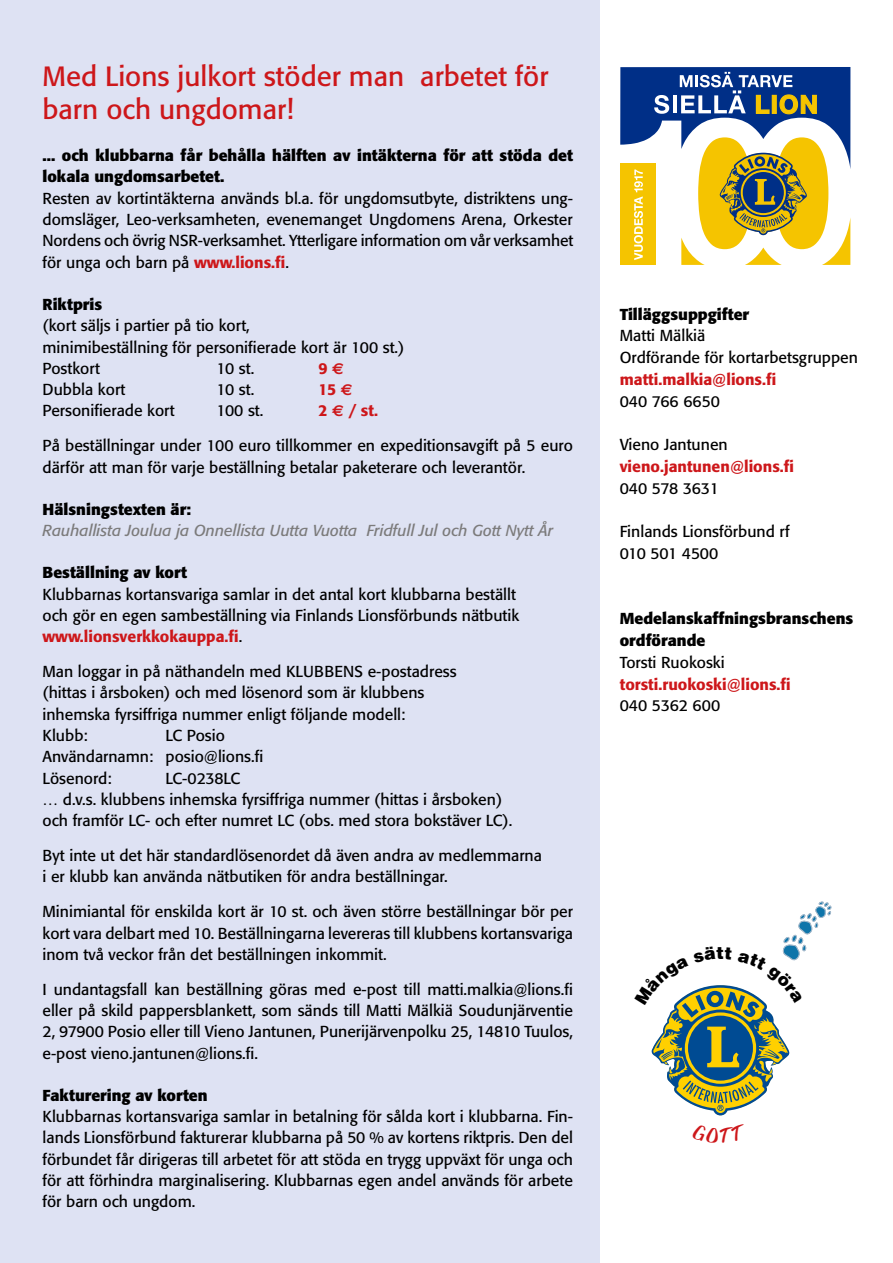
<style>
.page{position:relative;width:893px;height:1263px;background:#fff}
.page>*{position:absolute;margin:0;border:0;box-sizing:border-box;transform-origin:0 0}
.Otsikonnega{font:27.6px/33.2px "Formata";color:#cd171a}
.esiteteksti{font:15.75px/21.3px "Formata";color:#000;text-align:justify}
.väliotsake{font:700 15.75px/21.3px "Formata";color:#000}
.esiteteksti-2{font:500 15.75px "Formata";color:#cd171a}
.esiteteksti-3{font:italic 15.75px "Formata";color:#7c7b7b}
.esiteteksti-4{font:15.75px "Formata";letter-spacing:-.02em;color:#000}
.s1{font-weight:500;color:#cd171a}
.s2{font-family:"Euro Sans";font-weight:700}
.s3{font-weight:400;color:#000}
</style>
<div class="page">
<div style="left:0;top:0;width:600px;height:1263px;background:#dee2f3"></div>
<svg style="left:620px;top:67px;width:230px;height:198px"></svg>
<svg style="left:651px;top:901px;width:181px;height:214px"></svg>
<p class="Otsikonnega" style="left:43px;top:59px;width:508px">Med Lions julkort stöder man arbetet för barn och ungdomar!</p>
<p class="väliotsake" style="left:43px;top:145px;width:532px">... och klubbarna får behålla hälften av intäkterna för att stöda det lokala ungdomsarbetet.</p>
<p class="esiteteksti" style="left:43px;top:187px;width:532px">Resten av kortintäkterna används bl.a. för ungdomsutbyte, distriktens ung&shy;domsläger, Leo-verksamheten, evenemanget Ungdomens Arena, Orkester Nordens och övrig NSR-verksamhet. Ytterligare information om vår verksamhet för unga och barn på <span class="s1">www.lions.fi</span>.</p>
<p class="väliotsake" style="left:43px;top:294px;width:61px">Riktpris</p>
<p class="esiteteksti" style="left:43px;top:315px;width:209px">(kort säljs i partier på tio kort,</p>
<p class="esiteteksti" style="left:43px;top:336px;width:363px">minimibeställning för personifierade kort är 100 st.)</p>
<p class="esiteteksti" style="left:43px;top:358px;width:59px">Postkort</p>
<p class="esiteteksti" style="left:217px;top:358px;width:39px">10 st.</p>
<p class="esiteteksti-2" style="left:319px;top:359px;width:27px">9 <span class="s2">€</span></p>
<p class="esiteteksti" style="left:43px;top:379px;width:85px">Dubbla kort</p>
<p class="esiteteksti" style="left:217px;top:379px;width:39px">10 st.</p>
<p class="esiteteksti-2" style="left:319px;top:380px;width:36px">15 <span class="s2">€</span></p>
<p class="esiteteksti" style="left:43px;top:400px;width:134px">Personifierade kort</p>
<p class="esiteteksti" style="left:217px;top:400px;width:48px">100 st.</p>
<p class="esiteteksti-2" style="left:319px;top:401px;width:61px">2 <span class="s2">€</span> / st.</p>
<p class="esiteteksti" style="left:43px;top:435px;width:532px">På beställningar under 100 euro tillkommer en expeditionsavgift på 5 euro därför att man för varje beställning betalar paketerare och leverantör.</p>
<p class="väliotsake" style="left:43px;top:498px;width:150px">Hälsningstexten är:</p>
<p class="esiteteksti-3" style="left:43px;top:521px;width:512px">Rauhallista Joulua ja Onnellista Uutta Vuotta Fridfull Jul och Gott Nytt År</p>
<p class="väliotsake" style="left:43px;top:562px;width:146px">Beställning av kort</p>
<p class="esiteteksti" style="left:43px;top:583px;width:475px">Klubbarnas kortansvariga samlar in det antal kort klubbarna beställt</p>
<p class="esiteteksti" style="left:43px;top:605px;width:478px">och gör en egen sambeställning via Finlands Lionsförbunds nätbutik</p>
<p class="esiteteksti-2" style="left:43px;top:627px;width:201px">www.lionsverkkokauppa.fi<span class="s3">.</span></p>
<p class="esiteteksti" style="left:43px;top:661px;width:416px">Man loggar in på näthandeln med KLUBBENS e-postadress</p>
<p class="esiteteksti" style="left:43px;top:682px;width:383px">(hittas i årsboken) och med lösenord som är klubbens</p>
<p class="esiteteksti" style="left:43px;top:703px;width:364px">inhemska fyrsiffriga nummer enligt följande modell:</p>
<p class="esiteteksti" style="left:43px;top:725px;width:47px">Klubb:</p>
<p class="esiteteksti" style="left:166px;top:725px;width:61px">LC Posio</p>
<p class="esiteteksti" style="left:43px;top:746px;width:222px">Användarnamn: posio@lions.fi</p>
<p class="esiteteksti" style="left:43px;top:767px;width:71px">Lösenord:</p>
<p class="esiteteksti-4" style="left:166px;top:768px;width:76px">LC-0238LC</p>
<p class="esiteteksti" style="left:43px;top:789px;width:461px">… d.v.s. klubbens inhemska fyrsiffriga nummer (hittas i årsboken)</p>
<p class="esiteteksti" style="left:43px;top:810px;width:471px">och framför LC- och efter numret LC (obs. med stora bokstäver LC).</p>
<p class="esiteteksti" style="left:43px;top:845px;width:501px">Byt inte ut det här standardlösenordet då även andra av medlemmarna</p>
<p class="esiteteksti" style="left:43px;top:866px;width:407px">i er klubb kan använda nätbutiken för andra beställningar.</p>
<p class="esiteteksti" style="left:43px;top:901px;width:532px">Minimiantal för enskilda kort är 10 st. och även större beställningar bör per kort vara delbart med 10. Beställningarna levereras till klubbens kortansvariga inom två veckor från det beställningen inkommit.</p>
<p class="esiteteksti" style="left:43px;top:978px;width:532px">I undantagsfall kan beställning göras med e-post till matti.malkia@lions.fi eller på skild pappersblankett, som sänds till Matti Mälkiä Soudunjärventie 2, 97900 Posio eller till Vieno Jantunen, Punerijärvenpolku 25, 14810 Tuulos, e-post vieno.jantunen@lions.fi.</p>
<p class="väliotsake" style="left:43px;top:1084px;width:167px">Fakturering av korten</p>
<p class="esiteteksti" style="left:43px;top:1106px;width:532px">Klubbarnas kortansvariga samlar in betalning för sålda kort i klubbarna. Fin&shy;lands Lionsförbund fakturerar klubbarna på 50 % av kortens riktpris. Den del förbundet får dirigeras till arbetet för att stöda en trygg uppväxt för unga och för att förhindra marginalisering. Klubbarnas egen andel används för arbete för barn och ungdom.</p>
<p class="väliotsake" style="left:620px;top:303px;width:131px">Tilläggsuppgifter</p>
<p class="esiteteksti" style="left:620px;top:325px;width:87px">Matti Mälkiä</p>
<p class="esiteteksti" style="left:620px;top:347px;width:240px">Ordförande för kortarbetsgruppen</p>
<p class="esiteteksti-2" style="left:620px;top:370px;width:158px">matti.malkia@lions.fi</p>
<p class="esiteteksti" style="left:620px;top:390px;width:102px">040 766 6650</p>
<p class="esiteteksti" style="left:620px;top:434px;width:109px">Vieno Jantunen</p>
<p class="esiteteksti-2" style="left:620px;top:457px;width:176px">vieno.jantunen@lions.fi</p>
<p class="esiteteksti-4" style="left:620px;top:479px;width:101px">040 578 3631</p>
<p class="esiteteksti" style="left:620px;top:521px;width:171px">Finlands Lionsförbund rf</p>
<p class="esiteteksti-4" style="left:620px;top:544px;width:100px">010 501 4500</p>
<p class="väliotsake" style="left:620px;top:608px;width:235px">Medelanskaffningsbranschens</p>
<p class="väliotsake" style="left:620px;top:630px;width:87px">ordförande</p>
<p class="esiteteksti" style="left:620px;top:651px;width:106px">Torsti Ruokoski</p>
<p class="esiteteksti-2" style="left:620px;top:674px;width:172px">torsti.ruokoski@lions.fi</p>
<p class="esiteteksti" style="left:620px;top:695px;width:102px">040 5362 600</p>
</div>
